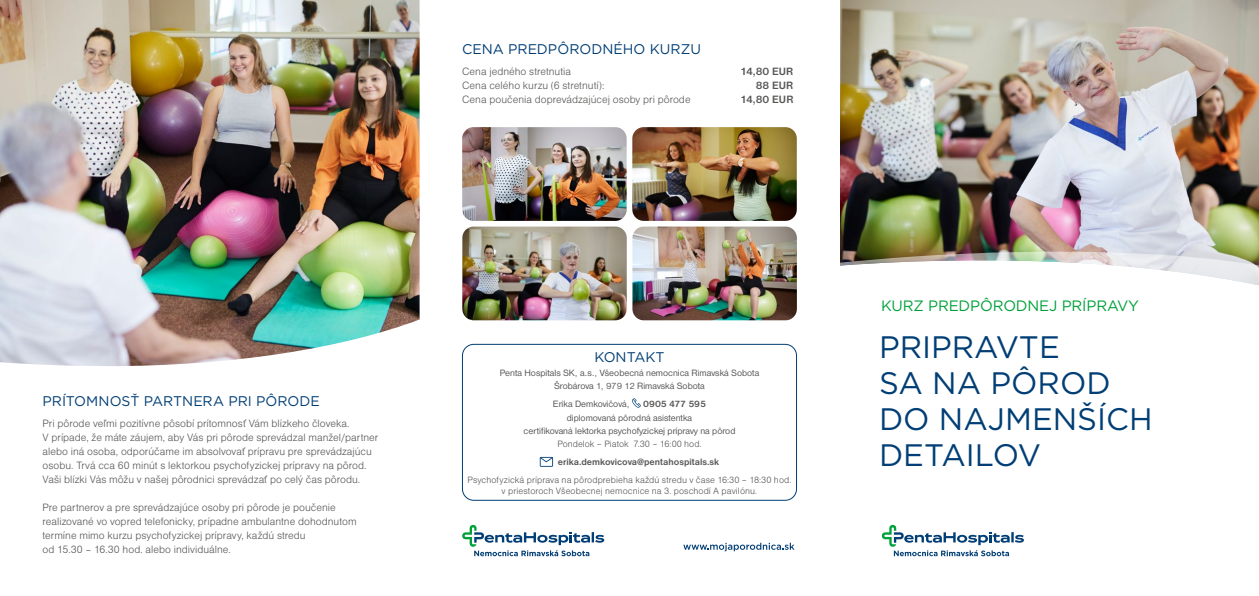
<style>
.page{position:relative;width:1259px;height:596px;background:#fff}
.page>*{position:absolute;margin:0;border:0;box-sizing:border-box;transform-origin:0 0}
.t1{font:31px/36px "Gotham";color:#003e75}
.t2{font:15px "Gotham";letter-spacing:-.01em;color:#00a13a}
.t3{font:14px "Gotham";color:#003e75}
.t4{font:11px/14px "Nimbus Sans DOT Ligh";color:#575756}
.t5{font:700 11px "Nimbus Sans DOT";letter-spacing:.005em;color:#575756}
.t6{font:9.5px/13px "Nimbus Sans DOT";color:#575756;text-align:center}
.t7{font:9.5px/11.4px "Nimbus Sans DOT Ligh";letter-spacing:.01em;color:#575756;text-align:center}
.t8{font:700 9.5px "Nimbus Sans DOT";color:#575756}
</style>
<div class="page">
<img style="left:0;top:0;width:419px;height:366px">
<img style="left:632px;top:127px;width:165px;height:94px">
<img style="left:632px;top:226px;width:165px;height:94px">
<img style="left:462px;top:127px;width:164px;height:94px">
<img style="left:462px;top:226px;width:165px;height:94px">
<div style="left:462px;top:344px;width:335px;height:156px;border:1px solid #003e75;border-radius:11px"></div>
<svg style="left:632px;top:398px;width:9px;height:9px"></svg>
<svg style="left:540px;top:456px;width:13px;height:10px"></svg>
<img style="left:840px;top:0;width:419px;height:247px">
<img style="left:840px;top:247px;width:419px;height:39px">
<svg style="left:882px;top:524px;width:142px;height:32px"></svg>
<svg style="left:683px;top:542px;width:111px;height:9px"></svg>
<svg style="left:462px;top:524px;width:142px;height:32px"></svg>
<p class="t3" style="left:462px;top:41px;width:240px">CENA PREDPÔRODNÉHO KURZU</p>
<p class="t4" style="left:462px;top:65px;width:110px">Cena jedného stretnutia</p>
<p class="t5" style="left:740px;top:68px;width:55px">14,80 EUR</p>
<p class="t4" style="left:462px;top:79px;width:144px">Cena celého kurzu (6 stretnutí):</p>
<p class="t5" style="left:756px;top:82px;width:39px">88 EUR</p>
<p class="t4" style="left:462px;top:93px;width:230px">Cena poučenia doprevádzajúcej osoby pri pôrode</p>
<p class="t5" style="left:740px;top:96px;width:55px">14,80 EUR</p>
<p class="t3" style="left:43px;top:393px;width:279px">PRÍTOMNOSŤ PARTNERA PRI PÔRODE</p>
<p class="t4" style="left:43px;top:416px;width:337px">Pri pôrode veľmi pozitívne pôsobí prítomnosť Vám blízkeho človeka.<br>V prípade, že máte záujem, aby Vás pri pôrode sprevádzal manžel/partner alebo iná osoba, odporúčame im absolvovať prípravu pre sprevádzajúcu osobu. Trvá cca 60 minút s lektorkou psychofyzickej prípravy na pôrod.<br>Vaši blízki Vás môžu v našej pôrodnici sprevádzať po celý čas pôrodu.</p>
<p class="t4" style="left:43px;top:500px;width:316px">Pre partnerov a pre sprevádzajúce osoby pri pôrode je poučenie realizované vo vopred telefonicky, prípadne ambulantne dohodnutom termíne mimo kurzu psychofyzickej prípravy, každú stredu<br>od 15.30 – 16.30 hod. alebo individuálne.</p>
<p class="t3" style="left:594px;top:349px;width:72px">KONTAKT</p>
<p class="t6" style="left:500px;top:365px;width:261px">Penta Hospitals SK, a.s., Všeobecná nemocnica Rimavská Sobota<br>Šrobárova 1, 979 12 Rimavská Sobota</p>
<p class="t6" style="left:553px;top:396px;width:78px">Erika Demkovičová,</p>
<p class="t8" style="left:643px;top:400px;width:64px">0905 477 595</p>
<p class="t6" style="left:523px;top:410px;width:213px">diplomovaná pôrodná asistentka<br>certifikovaná lektorka psychofyzickej prípravy na pôrod</p>
<p class="t7" style="left:557px;top:437px;width:146px">Pondelok – Piatok 7.30 – 16:00 hod.</p>
<p class="t8" style="left:558px;top:458px;width:163px">erika.demkovicova@pentahospitals.sk</p>
<p class="t7" style="left:467px;top:473px;width:325px">Psychofyzická príprava na pôrodprebieha každú stredu v čase 16:30 – 18:30 hod. v priestoroch Všeobecnej nemocnice na 3. poschodí A pavilónu.</p>
<h2 class="t2" style="left:881px;top:298px;width:259px">KURZ PREDPÔRODNEJ PRÍPRAVY</h2>
<h1 class="t1" style="left:879px;top:329px;width:275px">PRIPRAVTE<br>SA NA PÔROD<br>DO NAJMENŠÍCH<br>DETAILOV</h1>
</div>
